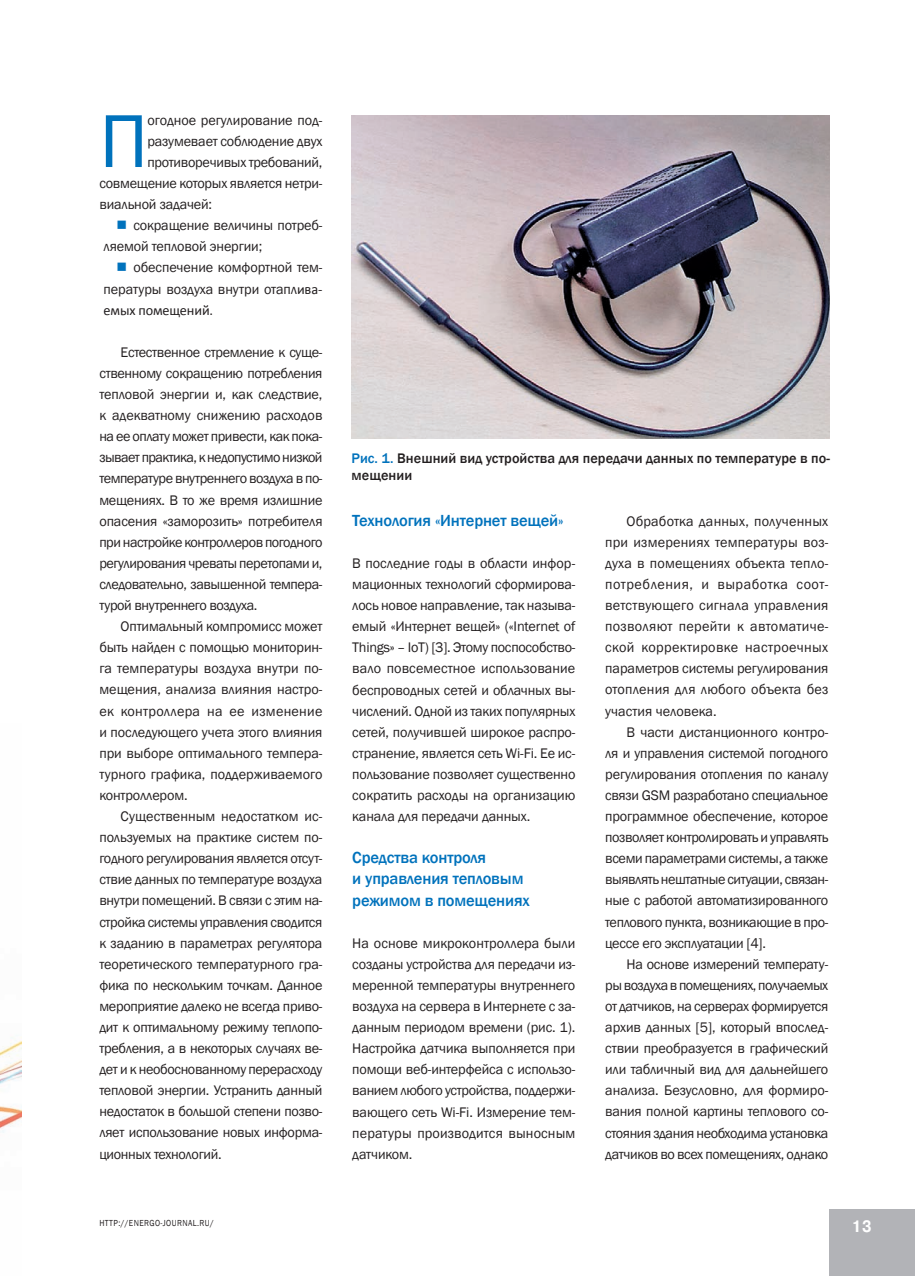
<style>
.page{position:relative;width:915px;height:1276px;background:#fff}
.page>*{position:absolute;margin:0;border:0;box-sizing:border-box;transform-origin:0 0}
.t1{font:77.55px "Franklin Gothic";color:#0072bc}
.t2{font:500 16.5px/21.1px "Franklin Gothic";letter-spacing:-.01em;color:#0072bc}
.t3{font:700 16.5px "Pragmatica C";color:#fff;scale:.89 1}
.t4{font:14.25px/21.1px "Franklin Gothic";letter-spacing:-.01em;color:#231f20;text-align:justify}
.t5{font:500 14.25px/16.5px "Franklin Gothic";letter-spacing:.005em;color:#231f20}
.t6{font:14.25px "Calibri";letter-spacing:-.01em;color:#231f20}
.t7{font:9px "Franklin Gothic";letter-spacing:.05em;color:#231f20;scale:.89 1}
.s1{color:#0072bc}
.s2{font-family:"Calibri"}
</style>
<div class="page">
<img style="left:0;top:1041px;width:21px;height:92px">
<div style="left:829px;top:1209px;width:85px;height:67px;background:#b2b3b7"></div>
<img style="left:351px;top:116px;width:478px;height:322px">
<h1 class="t1" style="left:99px;top:93px;width:50px">П</h1>
<p class="t4" style="left:147px;top:110px;width:176px">огодное регулирование под-</p>
<p class="t4" style="left:147px;top:131px;width:176px">разумевает соблюдение двух</p>
<p class="t4" style="left:147px;top:152px;width:176px">противоречивых требований,</p>
<p class="t4" style="left:99px;top:173px;width:224px">совмещение которых является нетри-</p>
<p class="t4" style="left:99px;top:194px;width:114px">виальной задачей:</p>
<p class="t4" style="left:104px;top:215px;width:220px;text-indent:13px"><span class="s1">■</span> сокращение величины потреб&shy;ляемой тепловой энергии;</p>
<p class="t4" style="left:104px;top:257px;width:220px;text-align:right"><span class="s1">■</span> обеспечение комфортной тем&shy;пературы воздуха внутри отапл<span class="s2">ива-</span></p>
<p class="t6" style="left:104px;top:301px;width:111px">емых помещений.</p>
<p class="t4" style="left:99px;top:342px;width:224px;text-indent:21px">Естественное стремление к суще&shy;ственному сокращению потребления тепловой энергии и, как следствие, к адекватному снижению расходов на ее оплату может привести, как пока&shy;зывает практика, к недопустимо низкой температуре внутреннего воздуха в по&shy;мещениях. В то же время излишние опасения «заморозить» потребителя при настройке контроллеров погодного регулирования чреваты перетопами и, следовательно, завышенной темпера&shy;турой внутреннего воздуха.</p>
<p class="t4" style="left:99px;top:616px;width:224px;text-indent:21px">Оптимальный компромисс может быть найден с помощью мониторин&shy;га температуры воздуха внутри по&shy;мещения, анализа влияния настро&shy;ек контроллера на ее изменение и последующего учета этого влияния при выборе оптимального темпера&shy;турного графика, поддерживаемого контроллером.</p>
<p class="t4" style="left:99px;top:806px;width:224px;text-indent:21px">Существенным недостатком ис&shy;пользуемых на практике систем по&shy;годного регулирования является отсут&shy;ствие данных по температуре воздуха внутри помещений. В связи с этим на&shy;стройка системы управления сводится к заданию в параметрах регулятора теоретического температурного гра&shy;фика по нескольким точкам. Данное мероприятие далеко не всегда приво&shy;дит к оптимальному режиму теплопо&shy;требления, а в некоторых случаях ве&shy;дет и к необоснованному перерасходу тепловой энергии. Устранить данный недостаток в большой степени позво&shy;ляет использование новых информа&shy;ционных технологий.</p>
<p class="t5" style="left:351px;top:450px;width:480px"><span class="s1">Рис. 1.</span> Внешний вид устройства для передачи данных по температуре в по&shy;мещении</p>
<p class="t2" style="left:352px;top:510px;width:213px">Технология «Интернет вещей»</p>
<p class="t4" style="left:352px;top:553px;width:224px">В последние годы в области инфор&shy;мационных технологий сформирова&shy;лось новое направление, так называ&shy;емый «Интернет вещей» («Internet of Things» – IoT) [3]. Этому поспособство&shy;вало повсеместное использование беспроводных сетей и облачных вы&shy;числений. Одной из таких популярных сетей, получившей широкое распро&shy;странение, является сеть Wi-Fi. Ее ис&shy;пользование позволяет существенно сократить расходы на организацию канала для передачи данных.</p>
<p class="t2" style="left:352px;top:847px;width:179px">Средства контроля<br>и управления тепловым режимом в помещениях</p>
<p class="t4" style="left:352px;top:932px;width:224px">На основе микроконтроллера были созданы устройства для передачи из&shy;меренной температуры внутреннего воздуха на сервера в Интернете с за&shy;данным периодом времени (рис. 1).<br>Настройка датчика выполняется при помощи веб-интерфейса с использо&shy;ванием любого устройства, поддержи&shy;вающего сеть Wi-Fi. Измерение тем&shy;пературы производится выносным датчиком.</p>
<p class="t4" style="left:605px;top:511px;width:224px;text-indent:21px">Обработка данных, полученных при измерениях температуры воз&shy;духа в помещениях объекта тепло&shy;потребления, и выработка соот&shy;ветствующего сигнала управления позволяют перейти к автоматиче&shy;ской корректировке настроечных параметров системы регулирования отопления для любого объекта без участия человека.</p>
<p class="t4" style="left:605px;top:721px;width:224px;text-indent:21px">В части дистанционного контро&shy;ля и управления системой погодного регулирования отопления по каналу связи GSM разработано специальное программное обеспечение, которое позволяет контролировать и управлять всеми параметрами системы, а также выявлять нештатные ситуации, связан&shy;ные с работой автоматизированного теплового пункта, возникающие в про&shy;цессе его эксплуатации [4].</p>
<p class="t4" style="left:605px;top:953px;width:224px;text-indent:21px">На основе измерений температу&shy;ры воздуха в помещениях, получаемых от датчиков, на серверах формируется архив данных [5], который впослед&shy;ствии преобразуется в графический или табличный вид для дальнейшего анализа. Безусловно, для формиро&shy;вания полной картины теплового со&shy;стояния здания необходима установка датчиков во всех помещениях, однако</p>
<p class="t7" style="left:99px;top:1217px;width:130px">HTTP://ENERGO-JOURNAL.RU/</p>
<p class="t3" style="left:851px;top:1217px;width:24px">13</p>
</div>
